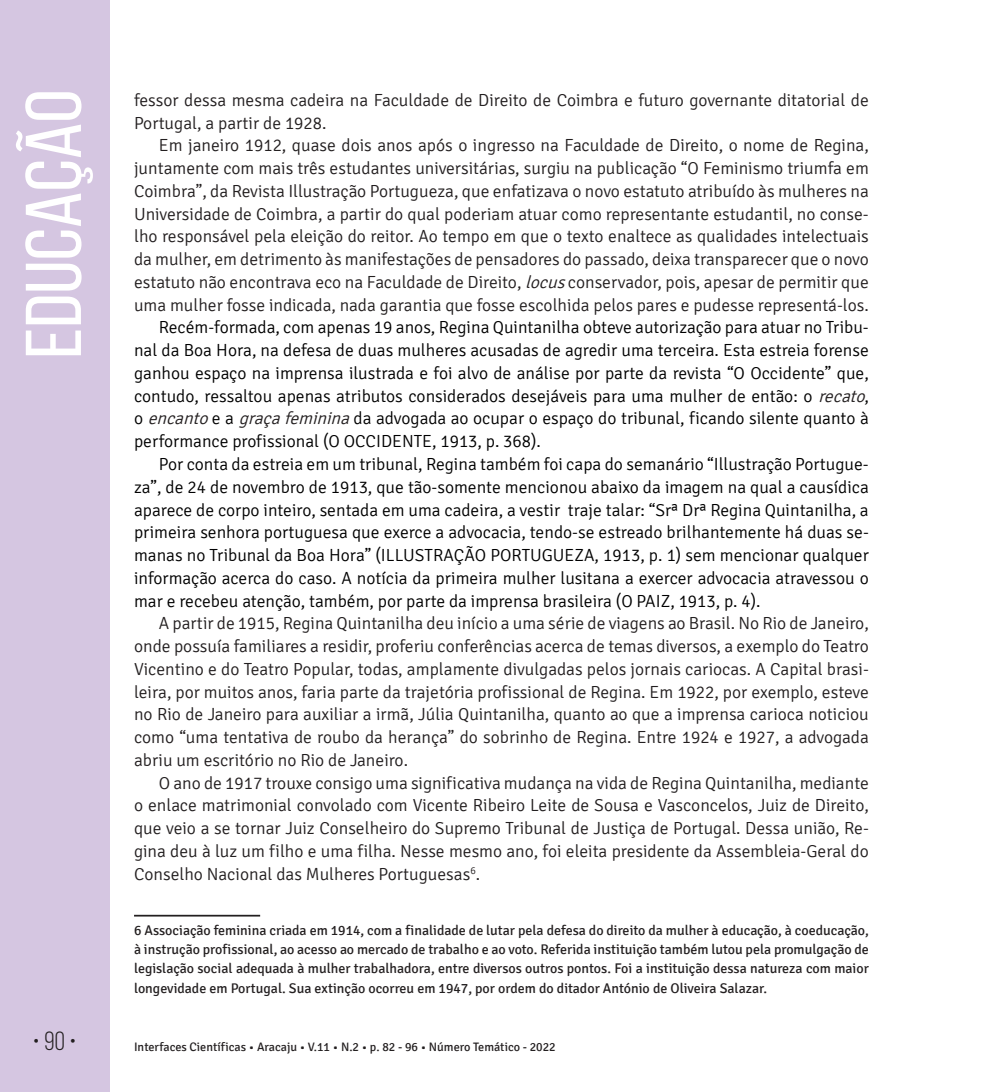
<style>
.page{position:relative;width:993px;height:1092px;background:#fff}
.page>*{position:absolute;margin:0;border:0;box-sizing:border-box;transform-origin:0 0}
.t1{font:78.75px "Bebas Neue";color:#fff;scale:1.09 1}
.t2{font:26.25px "Bebas Neue";color:#231f20}
.t3{font:300 17.5px/22.8px "Signika";color:#231f20;text-align:justify}
.t4{font:300 17.5px/22.8px "Signika";color:#000001;text-align:justify}
.t5{font:14px/19.2px "Signika";color:#231f20;text-align:justify}
.t6{font:12.25px "Signika";color:#231f20}
.s1{font-style:italic}
.s2{font-style:italic;color:#231f20}
</style>
<div class="page">
<div style="left:0;top:0;width:109px;height:1091px;background:#d5c6e1"></div>
<hr style="left:134px;top:914px;width:126px;height:2px;background:#231f20">
<h1 class="t1" style="left:11px;top:358px;width:248px;rotate:-90deg">EDUCAÇÃO</h1>
<p class="t3" style="left:134px;top:89px;width:736px">fessor dessa mesma cadeira na Faculdade de Direito de Coimbra e futuro governante ditatorial de<br>Portugal, a partir de 1928.</p>
<p class="t3" style="left:134px;top:134px;width:736px;text-indent:25px">Em janeiro 1912, quase dois anos após o ingresso na Faculdade de Direito, o nome de Regina, juntamente com mais três estudantes universitárias, surgiu na publicação “O Feminismo triumfa em Coimbra”, da Revista Illustração Portugueza, que enfatizava o novo estatuto atribuído às mulheres na Universidade de Coimbra, a partir do qual poderiam atuar como representante estudantil, no conse&shy;lho responsável pela eleição do reitor. Ao tempo em que o texto enaltece as qualidades intelectuais da mulher, em detrimento às manifestações de pensadores do passado, deixa transparecer que o novo estatuto não encontrava eco na Faculdade de Direito, <span class="s1">locus</span>conservador, pois, apesar de permitir que uma mulher fosse indicada, nada garantia que fosse escolhida pelos pares e pudesse representá-los.</p>
<p class="t4" style="left:134px;top:316px;width:737px;text-indent:25px">Recém-formada, com apenas 19 anos, Regina Quintanilha obteve autorização para atuar no Tribu&shy;nal da Boa Hora, na defesa de duas mulheres acusadas de agredir uma terceira. Esta estreia forense ganhou espaço na imprensa ilustrada e foi alvo de análise por parte da revista “O Occidente” que, contudo, ressaltou apenas atributos considerados desejáveis para uma mulher de então: o <span class="s2">recato</span>, o <span class="s2">encanto</span>e a <span class="s2">graçafeminina</span>da advogada ao ocupar o espaço do tribunal, ficando silente quanto à performance profissional (O OCCIDENTE, 1913, p. 368).</p>
<p class="t4" style="left:134px;top:453px;width:736px;text-indent:25px">Por conta da estreia em um tribunal, Regina também foi capa do semanário “Illustração Portugue&shy;za”, de 24 de novembro de 1913, que tão-somente mencionou abaixo da imagem na qual a causídica aparece de corpo inteiro, sentada em uma cadeira, a vestir traje talar: “Srª Drª Regina Quintanilha, a primeira senhora portuguesa que exerce a advocacia, tendo-se estreado brilhantemente há duas se&shy;manas no Tribunal da Boa Hora” (ILLUSTRAÇÃO PORTUGUEZA, 1913, p. 1) sem mencionar qualquer informação acerca do caso. A notícia da primeira mulher lusitana a exercer advocacia atravessou o mar e recebeu atenção, também, por parte da imprensa brasileira (O PAIZ, 1913, p. 4).</p>
<p class="t3" style="left:134px;top:612px;width:736px;text-indent:25px">A partir de 1915, Regina Quintanilha deu início a uma série de viagens ao Brasil. No Rio de Janeiro, onde possuía familiares a residir, proferiu conferências acerca de temas diversos, a exemplo do Teatro Vicentino e do Teatro Popular, todas, amplamente divulgadas pelos jornais cariocas. A Capital brasi&shy;leira, por muitos anos, faria parte da trajetória profissional de Regina. Em 1922, por exemplo, esteve no Rio de Janeiro para auxiliar a irmã, Júlia Quintanilha, quanto ao que a imprensa carioca noticiou como “uma tentativa de roubo da herança” do sobrinho de Regina. Entre 1924 e 1927, a advogada abriu um escritório no Rio de Janeiro.</p>
<p class="t3" style="left:134px;top:771px;width:736px;text-indent:25px">O ano de 1917 trouxe consigo uma significativa mudança na vida de Regina Quintanilha, mediante o enlace matrimonial convolado com Vicente Ribeiro Leite de Sousa e Vasconcelos, Juiz de Direito, que veio a se tornar Juiz Conselheiro do Supremo Tribunal de Justiça de Portugal. Dessa união, Re&shy;gina deu à luz um filho e uma filha. Nesse mesmo ano, foi eleita presidente da Assembleia-Geral do Conselho Nacional das Mulheres Portuguesas<sup>6</sup>.</p>
<p class="t5" style="left:134px;top:920px;width:736px">6 Associação feminina criada em 1914, com a finalidade de lutar pela defesa do direito da mulher à educação, à coeducação, à instrução profissional, ao acesso ao mercado de trabalho e ao voto. Referida instituição também lutou pela promulgação de legislação social adequada à mulher trabalhadora, entre diversos outros pontos. Foi a instituição dessa natureza com maior longevidade em Portugal. Sua extinção ocorreu em 1947, por ordem do ditador António de Oliveira Salazar.</p>
<h2 class="t2" style="left:33px;top:1026px;width:45px">• 90 •</h2>
<p class="t6" style="left:134px;top:1040px;width:423px">Interfaces Científicas • Aracaju • V.11 • N.2 • p. 82 - 96 • Número Temático - 2022</p>
</div>
